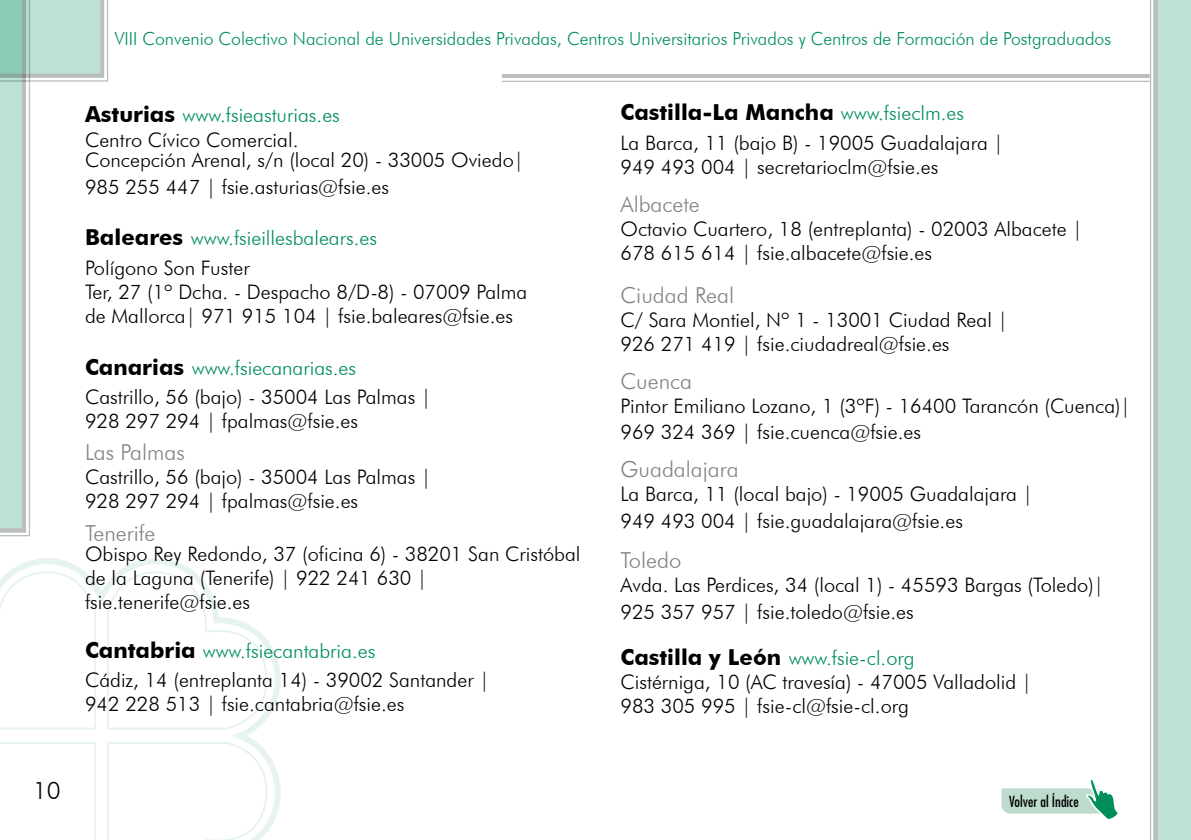
<style>
.page{position:relative;width:1191px;height:840px;background:#fff}
.page>*{position:absolute;margin:0;border:0;box-sizing:border-box;transform-origin:0 0}
.t1{font:300 24px "Futura BT";color:#000}
.t2{font:300 22px "Futura BT";color:#838382}
.t3{font:700 22px "Futura BT";color:#000}
.t4{font:300 20px/24px "Futura BT";color:#000}
.t5{font:300 20px/29.6px "Futura BT";color:#008f5b}
.t6{font:300 18px "Futura BT";color:#008f5b}
.t7{font:condensed 14.8px "Futura Std";color:#000}
.s1{font-weight:700;font-size:22px}
.s2{color:#008f5b}
.s3{font-weight:700;font-size:22px;color:#000}
.s4{color:#000}
.s5{font-weight:300;font-size:20px;color:#008f5b}
</style>
<div class="page">
<svg style="left:0;top:0;width:109px;height:536px"></svg>
<svg style="left:1149px;top:0;width:42px;height:839px;background:#c2e0d4"></svg>
<hr style="left:502px;top:81px;width:647px;height:1px;background:#000">
<hr style="left:502px;top:74px;width:647px;height:4px;background:#bdbdbd">
<svg style="left:0;top:558px;width:281px;height:281px"></svg>
<svg style="left:1001px;top:780px;width:117px;height:39px"></svg>
<p class="t6" style="left:115px;top:28px;width:997px">VIII Convenio Colectivo Nacional de Universidades Privadas, Centros Universitarios Privados y Centros de Formación de Postgraduados</p>
<p class="t4" style="left:85px;top:101px;width:256px;line-height:25.6px"><span class="s1">Asturias</span> <span class="s2">www.fsieasturias.es<br></span>Centro Cívico Comercial.</p>
<p class="t4" style="left:85px;top:147px;width:440px;line-height:26.4px">Concepción Arenal, s/n (local 20) - 33005 Oviedo|<br>985 255 447 | fsie.asturias@fsie.es</p>
<p class="t5" style="left:85px;top:223px;width:293px"><span class="s3">Baleares</span> www.fsieillesbalears.es<br><span class="s4">Polígono Son Fuster</span></p>
<p class="t4" style="left:85px;top:279px;width:444px">Ter, 27 (1º Dcha. - Despacho 8/D-8) - 07009 Palma de Mallorca| 971 915 104 | fsie.baleares@fsie.es</p>
<p class="t4" style="left:85px;top:352px;width:347px;line-height:29.6px"><span class="s1">Canarias</span> <span class="s2">www.fsiecanarias.es<br></span>Castrillo, 56 (bajo) - 35004 Las Palmas |</p>
<p class="t4" style="left:85px;top:408px;width:275px">928 297 294 | fpalmas@fsie.es</p>
<p class="t2" style="left:85px;top:439px;width:101px">Las Palmas</p>
<p class="t4" style="left:85px;top:465px;width:347px">Castrillo, 56 (bajo) - 35004 Las Palmas |<br>928 297 294 | fpalmas@fsie.es</p>
<p class="t2" style="left:85px;top:519px;width:72px">Tenerife</p>
<p class="t4" style="left:85px;top:541px;width:497px">Obispo Rey Redondo, 37 (oficina 6) - 38201 San Cristóbal de la Laguna (Tenerife) | 922 241 630 | fsie.tenerife@fsie.es</p>
<p class="t4" style="left:85px;top:635px;width:406px;line-height:29.6px"><span class="s1">Cantabria</span> <span class="s2">www.fsiecantabria.es<br></span>Cádiz, 14 (entreplanta 14) - 39002 Santander |</p>
<p class="t4" style="left:85px;top:691px;width:321px">942 228 513 | fsie.cantabria@fsie.es</p>
<p class="t3" style="left:620px;top:99px;width:345px">Castilla-La Mancha <span class="s5">www.fsieclm.es</span></p>
<p class="t4" style="left:620px;top:130px;width:384px">La Barca, 11 (bajo B) - 19005 Guadalajara |<br>949 493 004 | secretarioclm@fsie.es</p>
<p class="t2" style="left:620px;top:190px;width:81px">Albacete</p>
<p class="t4" style="left:620px;top:216px;width:463px">Octavio Cuartero, 18 (entreplanta) - 02003 Albacete |<br>678 615 614 | fsie.albacete@fsie.es</p>
<p class="t2" style="left:620px;top:282px;width:115px">Ciudad Real</p>
<p class="t4" style="left:620px;top:307px;width:389px">C/ Sara Montiel, Nº 1 - 13001 Ciudad Real |<br>926 271 419 | fsie.ciudadreal@fsie.es</p>
<p class="t2" style="left:620px;top:367px;width:73px">Cuenca</p>
<p class="t4" style="left:620px;top:392px;width:511px;line-height:26.4px">Pintor Emiliano Lozano, 1 (3ºF) - 16400 Tarancón (Cuenca)|<br>969 324 369 | fsie.cuenca@fsie.es</p>
<p class="t2" style="left:620px;top:455px;width:120px">Guadalajara</p>
<p class="t4" style="left:620px;top:480px;width:414px;line-height:26.4px">La Barca, 11 (local bajo) - 19005 Guadalajara |<br>949 493 004 | fsie.guadalajara@fsie.es</p>
<p class="t2" style="left:620px;top:546px;width:62px">Toledo</p>
<p class="t4" style="left:620px;top:571px;width:485px;line-height:26.4px">Avda. Las Perdices, 34 (local 1) - 45593 Bargas (Toledo)|<br>925 357 957 | fsie.toledo@fsie.es</p>
<p class="t4" style="left:620px;top:645px;width:413px"><span class="s1">Castilla y León</span> <span class="s2">www.fsie-cl.org<br></span>Cistérniga, 10 (AC travesía) - 47005 Valladolid |<br>983 305 995 | fsie-cl@fsie-cl.org</p>
<p class="t1" style="left:33px;top:775px;width:29px">10</p>
<p class="t7" style="left:1009px;top:792px;width:71px">Volver al Índice</p>
</div>
